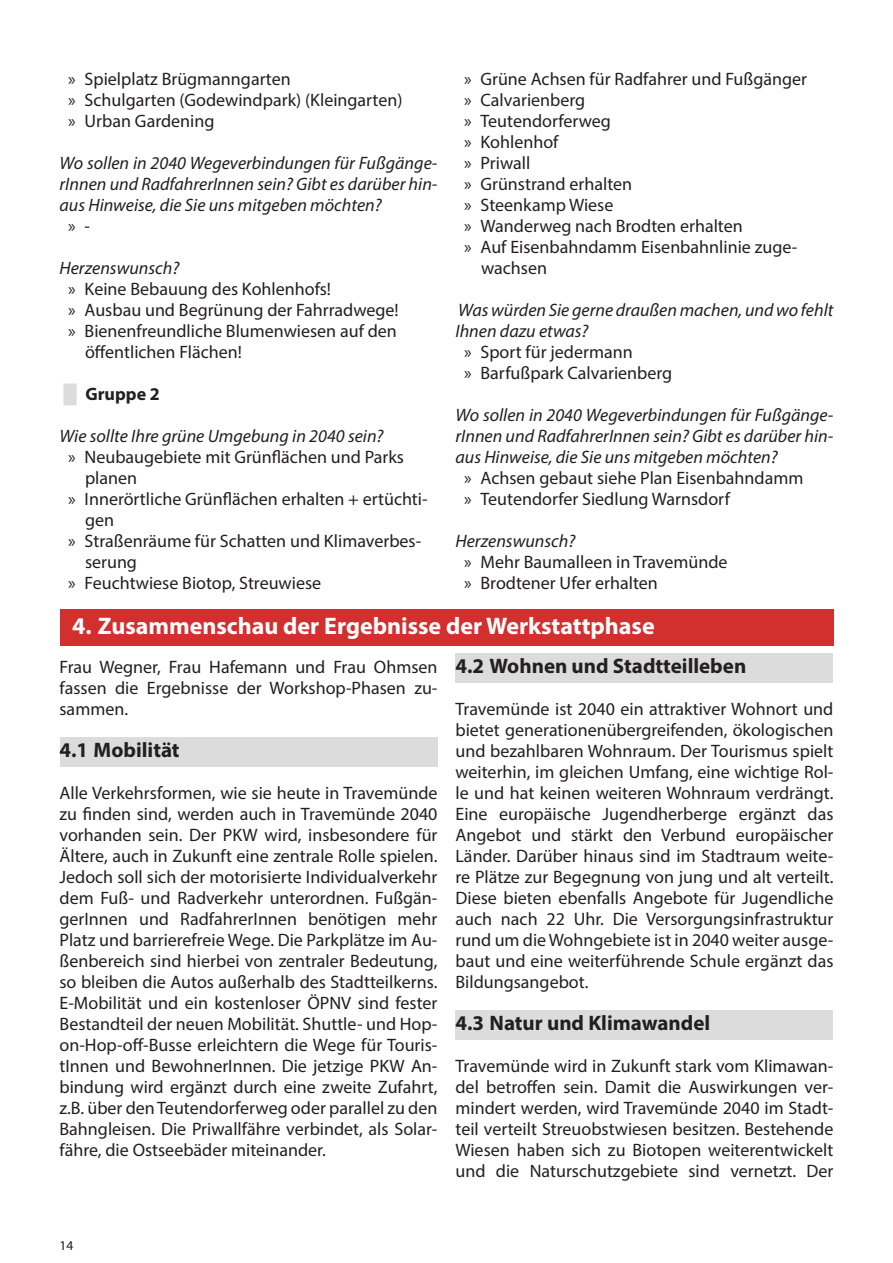
<style>
.page{position:relative;width:893px;height:1263px;background:#fff}
.page>*{position:absolute;margin:0;border:0;box-sizing:border-box;transform-origin:0 0}
.t1{font:700 24px "Myriad Pro";color:#fff}
.t2{font:700 21px "Myriad Pro";color:#231f20}
.Text_Fließtext{font:18px/21px "Myriad Pro";color:#231f20}
.Workshopfragen{font:italic 18px/21px "Myriad Pro";color:#231f20;text-align:justify}
.t3{font:700 18px "Myriad Pro";color:#231f20}
.t4{font:13.5px "Myriad Pro";color:#231f20}
.s1{font-family:"Arial";font-weight:400;color:#dcdcdc}
</style>
<div class="page">
<div style="left:60px;top:737px;width:377px;height:29px;background:#dcdcdc"></div>
<div style="left:455px;top:653px;width:378px;height:29px;background:#dcdcdc"></div>
<div style="left:455px;top:1010px;width:378px;height:29px;background:#dcdcdc"></div>
<div style="left:60px;top:609px;width:773px;height:37px;background:#d32f2e"></div>
<p class="Text_Fließtext" style="left:68px;top:68px;width:224px">» Spielplatz Brügmanngarten</p>
<p class="Text_Fließtext" style="left:68px;top:89px;width:336px">» Schulgarten (Godewindpark) (Kleingarten)</p>
<p class="Text_Fließtext" style="left:68px;top:110px;width:148px">» Urban Gardening</p>
<p class="Workshopfragen" style="left:60px;top:152px;width:379px">Wo sollen in 2040 Wegeverbindungen für Fußgänge&shy;rInnen und RadfahrerInnen sein? Gibt es darüber hin&shy;aus Hinweise, die Sie uns mitgeben möchten?</p>
<p class="Text_Fließtext" style="left:68px;top:215px;width:24px">» -</p>
<p class="Workshopfragen" style="left:60px;top:257px;width:121px">Herzenswunsch?</p>
<p class="Text_Fließtext" style="left:68px;top:278px;width:265px">» Keine Bebauung des Kohlenhofs!</p>
<p class="Text_Fließtext" style="left:68px;top:299px;width:332px">» Ausbau und Begrünung der Fahrradwege!</p>
<p class="Text_Fließtext" style="left:85px;top:320px;width:313px;text-indent:-17px">» Bienenfreundliche Blumenwiesen auf den öffentlichen Flächen!</p>
<p class="t3" style="left:64px;top:382px;width:98px"><span class="s1">█</span> Gruppe 2</p>
<p class="Workshopfragen" style="left:60px;top:425px;width:325px">Wie sollte Ihre grüne Umgebung in 2040 sein?</p>
<p class="Text_Fließtext" style="left:85px;top:446px;width:320px;text-indent:-17px">» Neubaugebiete mit Grünflächen und Parks planen</p>
<p class="Text_Fließtext" style="left:85px;top:488px;width:344px;text-indent:-17px">» Innerörtliche Grünflächen erhalten + ertüchti&shy;gen</p>
<p class="Text_Fließtext" style="left:85px;top:530px;width:338px;text-indent:-17px">» Straßenräume für Schatten und Klimaverbes&shy;serung</p>
<p class="Text_Fließtext" style="left:68px;top:572px;width:255px">» Feuchtwiese Biotop, Streuwiese</p>
<p class="Text_Fließtext" style="left:464px;top:68px;width:345px">» Grüne Achsen für Radfahrer und Fußgänger</p>
<p class="Text_Fließtext" style="left:464px;top:89px;width:123px">» Calvarienberg</p>
<p class="Text_Fließtext" style="left:464px;top:110px;width:148px">» Teutendorferweg</p>
<p class="Text_Fließtext" style="left:464px;top:131px;width:96px">» Kohlenhof</p>
<p class="Text_Fließtext" style="left:464px;top:152px;width:68px">» Priwall</p>
<p class="Text_Fließtext" style="left:464px;top:173px;width:170px">» Grünstrand erhalten</p>
<p class="Text_Fließtext" style="left:464px;top:194px;width:151px">» Steenkamp Wiese</p>
<p class="Text_Fließtext" style="left:464px;top:215px;width:280px">» Wanderweg nach Brodten erhalten</p>
<p class="Text_Fließtext" style="left:481px;top:236px;width:318px;text-indent:-17px">» Auf Eisenbahndamm Eisenbahnlinie zuge&shy;wachsen</p>
<p class="Workshopfragen" style="left:455px;top:299px;width:379px">Was würden Sie gerne draußen machen, und wo fehlt<br>Ihnen dazu etwas?</p>
<p class="Text_Fließtext" style="left:464px;top:341px;width:170px">» Sport für jedermann</p>
<p class="Text_Fließtext" style="left:464px;top:362px;width:210px">» Barfußpark Calvarienberg</p>
<p class="Workshopfragen" style="left:455px;top:404px;width:379px">Wo sollen in 2040 Wegeverbindungen für Fußgänge&shy;rInnen und RadfahrerInnen sein? Gibt es darüber hin&shy;aus Hinweise, die Sie uns mitgeben möchten?</p>
<p class="Text_Fließtext" style="left:464px;top:467px;width:341px">» Achsen gebaut siehe Plan Eisenbahndamm</p>
<p class="Text_Fließtext" style="left:464px;top:488px;width:267px">» Teutendorfer Siedlung Warnsdorf</p>
<p class="Workshopfragen" style="left:455px;top:530px;width:121px">Herzenswunsch?</p>
<p class="Text_Fließtext" style="left:464px;top:551px;width:265px">» Mehr Baumalleen in Travemünde</p>
<p class="Text_Fließtext" style="left:464px;top:572px;width:195px">» Brodtener Ufer erhalten</p>
<p class="t1" style="left:72px;top:610px;width:584px">4. Zusammenschau der Ergebnisse der Werkstattphase</p>
<p class="Text_Fließtext" style="left:60px;top:656px;width:379px;text-align:justify">Frau Wegner, Frau Hafemann und Frau Ohmsen fassen die Ergebnisse der Workshop-Phasen zu&shy;sammen.</p>
<p class="t2" style="left:60px;top:736px;width:122px">4.1 Mobilität</p>
<p class="Text_Fließtext" style="left:60px;top:782px;width:379px;text-align:justify">Alle Verkehrsformen, wie sie heute in Travemünde zu finden sind, werden auch in Travemünde 2040 vorhanden sein. Der PKW wird, insbesondere für Ältere, auch in Zukunft eine zentrale Rolle spielen.<br>Jedoch soll sich der motorisierte Individualverkehr dem Fuß- und Radverkehr unterordnen. Fußgän&shy;gerInnen und RadfahrerInnen benötigen mehr Platz und barrierefreie Wege. Die Parkplätze im Au&shy;ßenbereich sind hierbei von zentraler Bedeutung, so bleiben die Autos außerhalb des Stadtteilkerns.<br>E-Mobilität und ein kostenloser ÖPNV sind fester Bestandteil der neuen Mobilität. Shuttle- und Hop&shy;on-Hop-off-Busse erleichtern die Wege für Touris&shy;tInnen und BewohnerInnen. Die jetzige PKW An&shy;bindung wird ergänzt durch eine zweite Zufahrt, z.B. über den Teutendorferweg oder parallel zu den Bahngleisen. Die Priwallfähre verbindet, als Solar&shy;fähre, die Ostseebäder miteinander.</p>
<p class="t2" style="left:455px;top:652px;width:292px">4.2 Wohnen und Stadtteilleben</p>
<p class="Text_Fließtext" style="left:455px;top:698px;width:379px;text-align:justify">Travemünde ist 2040 ein attraktiver Wohnort und bietet generationenübergreifenden, ökologischen und bezahlbaren Wohnraum. Der Tourismus spielt weiterhin, im gleichen Umfang, eine wichtige Rol&shy;le und hat keinen weiteren Wohnraum verdrängt.<br>Eine europäische Jugendherberge ergänzt das Angebot und stärkt den Verbund europäischer Länder. Darüber hinaus sind im Stadtraum weite&shy;re Plätze zur Begegnung von jung und alt verteilt.<br>Diese bieten ebenfalls Angebote für Jugendliche auch nach 22 Uhr. Die Versorgungsinfrastruktur rund um die Wohngebiete ist in 2040 weiter ausge&shy;baut und eine weiterführende Schule ergänzt das Bildungsangebot.</p>
<p class="t2" style="left:455px;top:1009px;width:256px">4.3 Natur und Klimawandel</p>
<p class="Text_Fließtext" style="left:455px;top:1055px;width:379px;text-align:justify">Travemünde wird in Zukunft stark vom Klimawan&shy;del betroffen sein. Damit die Auswirkungen ver&shy;mindert werden, wird Travemünde 2040 im Stadt&shy;teil verteilt Streuobstwiesen besitzen. Bestehende Wiesen haben sich zu Biotopen weiterentwickelt und die Naturschutzgebiete sind vernetzt. Der</p>
<p class="t4" style="left:60px;top:1237px;width:15px">14</p>
</div>
